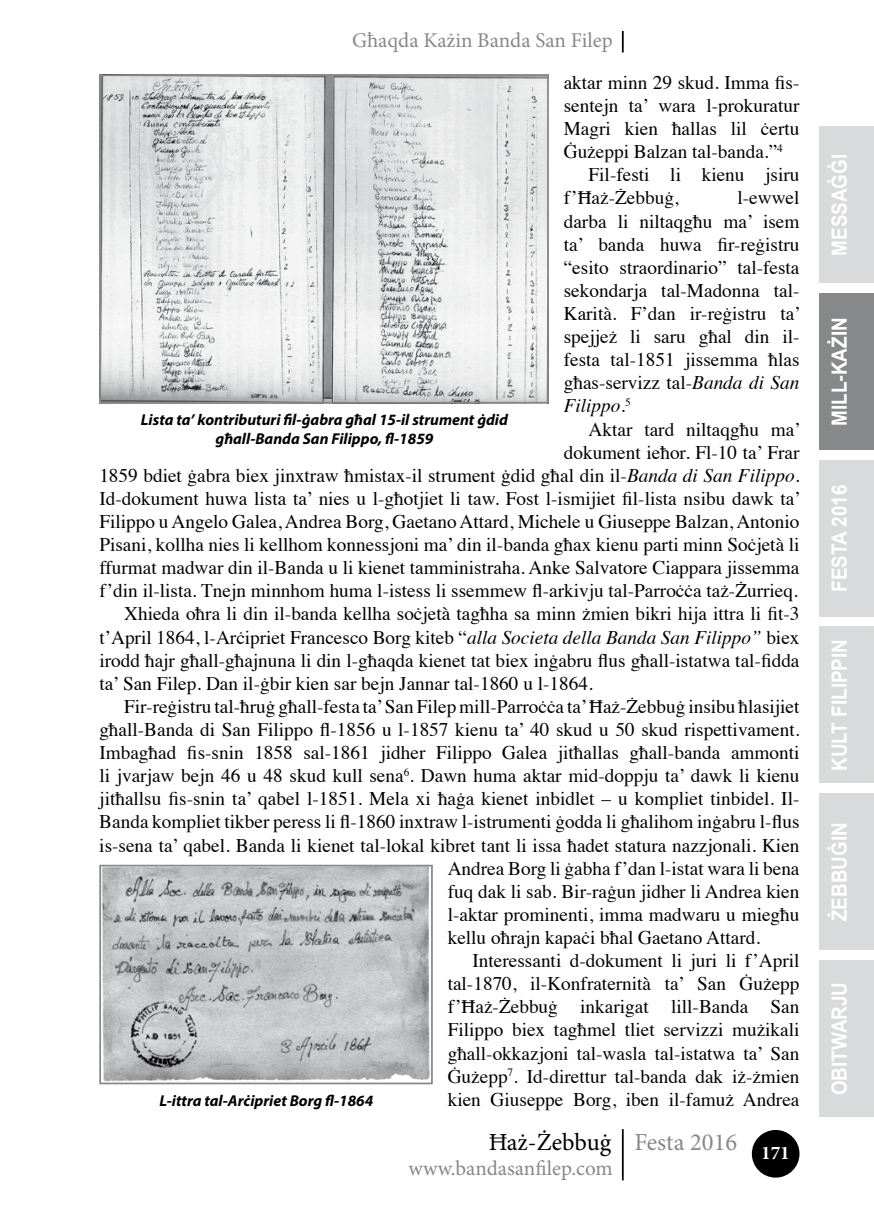
<style>
.page{position:relative;width:874px;height:1216px;background:#fff}
.page>*{position:absolute;margin:0;border:0;box-sizing:border-box;transform-origin:0 0}
.t1{font:24.5px "Minion Pro";color:#000}
.t2{font:700 21px "Arial";color:#fff;scale:.9 1}
.t3{font:21px "Minion Pro";color:#87888a}
.t4{font:19.25px/23.1px "Times";color:#000;text-align:justify}
.t5{font:700 19.25px "Minion Pro";color:#fff}
.t6{font:italic 700 15.75px/18.9px "Myriad Pro";color:#000;text-align:center}
.s1{font-style:italic}
.s2{color:#87888a}
</style>
<div class="page">
<img style="left:102px;top:77px;width:443px;height:323px">
<div style="left:99px;top:74px;width:449px;height:329px;border:2px solid #87888a"></div>
<img style="left:102px;top:867px;width:327px;height:214px">
<div style="left:99px;top:864px;width:333px;height:220px;border:2px solid #87888a"></div>
<div style="left:819px;top:126px;width:54px;height:157px;background:#d9dadb"></div>
<div style="left:819px;top:293px;width:54px;height:157px;background:#87888a"></div>
<div style="left:819px;top:459px;width:54px;height:157px;background:#d9dadb"></div>
<div style="left:819px;top:626px;width:54px;height:157px;background:#d9dadb"></div>
<div style="left:819px;top:793px;width:54px;height:157px;background:#d9dadb"></div>
<div style="left:819px;top:960px;width:54px;height:156px;background:#d9dadb"></div>
<hr style="left:621px;top:31px;width:2px;height:22px;background:#000">
<hr style="left:621px;top:1129px;width:2px;height:51px;background:#000">
<div style="left:752px;top:1130px;width:46px;height:46px;background:#000;border-radius:50%"></div>
<div style="left:751px;top:1129px;width:48px;height:48px;border:2px solid #000;border-radius:50%"></div>
<p class="t3" style="left:352px;top:26px;width:262px">Għaqda Każin Banda San Filep</p>
<p class="t4" style="left:563px;top:69px;width:237px">aktar minn 29 skud. Imma fis-</p>
<p class="t4" style="left:563px;top:92px;width:237px">sentejn ta’ wara l-prokuratur</p>
<p class="t4" style="left:563px;top:115px;width:237px">Magri kien ħallas lil ċertu</p>
<p class="t4" style="left:563px;top:138px;width:220px">Ġużeppi Balzan tal-banda.”<sup>4</sup></p>
<p class="t4" style="left:588px;top:162px;width:212px">Fil-festi li kienu jsiru</p>
<p class="t4" style="left:563px;top:185px;width:116px">f’Ħaż-Żebbuġ,</p>
<p class="t4" style="left:563px;top:185px;width:238px;text-indent:173px">l-ewwel darba li niltaqgħu ma’ isem ta’ banda huwa fir-reġistru “esito straordinario” tal-festa sekondarja tal-Madonna tal-Karità. F’dan ir-reġistru ta’ spejjeż li saru għal din il&shy;festa tal-1851 jissemma ħlas għas-servizz tal-<span class="s1">Banda di San Filippo</span>.<sup>5</sup></p>
<p class="t4" style="left:588px;top:416px;width:214px">Aktar tard niltaqgħu ma’</p>
<p class="t4" style="left:563px;top:439px;width:237px">dokument ieħor. Fl-10 ta’ Frar</p>
<p class="t4" style="left:99px;top:462px;width:701px">1859 bdiet ġabra biex jinxtraw ħmistax-il strument ġdid għal din il-<span class="s1">Banda di San Filippo</span>.</p>
<p class="t4" style="left:99px;top:485px;width:702px">Id-dokument huwa lista ta’ nies u l-għotjiet li taw. Fost l-ismijiet fil-lista nsibu dawk ta’</p>
<p class="t4" style="left:99px;top:508px;width:701px">Filippo u Angelo Galea, Andrea Borg, Gaetano Attard, Michele u Giuseppe Balzan, Antonio</p>
<p class="t4" style="left:99px;top:531px;width:701px">Pisani, kollha nies li kellhom konnessjoni ma’ din il-banda għax kienu parti minn Soċjetà li</p>
<p class="t4" style="left:99px;top:554px;width:701px">ffurmat madwar din il-Banda u li kienet tamministraha. Anke Salvatore Ciappara jissemma</p>
<p class="t4" style="left:99px;top:577px;width:699px">f’din il-lista. Tnejn minnhom huma l-istess li ssemmew fl-arkivju tal-Parroċċa taż-Żurrieq.</p>
<p class="t4" style="left:124px;top:600px;width:676px">Xhieda oħra li din il-banda kellha soċjetà tagħha sa minn żmien bikri hija ittra li fit-3</p>
<p class="t4" style="left:99px;top:624px;width:701px">t’April 1864, l-Arċipriet Francesco Borg kiteb “<span class="s1">alla Societa della Banda San Filippo”</span> biex</p>
<p class="t4" style="left:99px;top:647px;width:701px">irodd ħajr għall-għajnuna li din l-għaqda kienet tat biex inġabru flus għall-istatwa tal-fidda</p>
<p class="t4" style="left:99px;top:670px;width:495px">ta’ San Filep. Dan il-ġbir kien sar bejn Jannar tal-1860 u l-1864.</p>
<p class="t4" style="left:124px;top:693px;width:676px">Fir-reġistru tal-ħruġ għall-festa ta’ San Filep mill-Parroċċa ta’ Ħaż-Żebbuġ insibu ħlasijiet</p>
<p class="t4" style="left:99px;top:716px;width:701px">għall-Banda di San Filippo fl-1856 u l-1857 kienu ta’ 40 skud u 50 skud rispettivament.</p>
<p class="t4" style="left:99px;top:739px;width:701px">Imbagħad fis-snin 1858 sal-1861 jidher Filippo Galea jitħallas għall-banda ammonti</p>
<p class="t4" style="left:99px;top:762px;width:701px">li jvarjaw bejn 46 u 48 skud kull sena<sup>6</sup>. Dawn huma aktar mid-doppju ta’ dawk li kienu</p>
<p class="t4" style="left:99px;top:785px;width:701px">jitħallsu fis-snin ta’ qabel l-1851. Mela xi ħaġa kienet inbidlet – u kompliet tinbidel. Il-</p>
<p class="t4" style="left:99px;top:808px;width:701px">Banda kompliet tikber peress li fl-1860 inxtraw l-istrumenti ġodda li għalihom inġabru l-flus</p>
<p class="t4" style="left:99px;top:831px;width:701px">is-sena ta’ qabel. Banda li kienet tal-lokal kibret tant li issa ħadet statura nazzjonali. Kien</p>
<p class="t4" style="left:447px;top:855px;width:353px">Andrea Borg li ġabha f’dan l-istat wara li bena</p>
<p class="t4" style="left:447px;top:878px;width:353px">fuq dak li sab. Bir-raġun jidher li Andrea kien</p>
<p class="t4" style="left:447px;top:901px;width:353px">l-aktar prominenti, imma madwaru u miegħu</p>
<p class="t4" style="left:447px;top:924px;width:314px">kellu oħrajn kapaċi bħal Gaetano Attard.</p>
<p class="t4" style="left:472px;top:947px;width:328px">Interessanti d-dokument li juri li f’April</p>
<p class="t4" style="left:447px;top:970px;width:353px">tal-1870, il-Konfraternità ta’ San Ġużepp</p>
<p class="t4" style="left:447px;top:993px;width:353px">f’Ħaż-Żebbuġ inkarigat lill-Banda San</p>
<p class="t4" style="left:447px;top:1016px;width:353px">Filippo biex tagħmel tliet servizzi mużikali</p>
<p class="t4" style="left:447px;top:1039px;width:353px">għall-okkazjoni tal-wasla tal-istatwa ta’ San</p>
<p class="t4" style="left:447px;top:1062px;width:353px">Ġużepp<sup>7</sup>. Id-direttur tal-banda dak iż-żmien</p>
<p class="t4" style="left:447px;top:1086px;width:353px">kien Giuseppe Borg, iben il-famuż Andrea</p>
<p class="t6" style="left:141px;top:410px;width:368px">Lista ta’ kontributuri fil-ġabra għal 15-il strument ġdid għall-Banda San Filippo, fl-1859</p>
<p class="t6" style="left:159px;top:1090px;width:215px">L-ittra tal-Arċipriet Borg fl-1864</p>
<p class="t1" style="left:488px;top:1125px;width:250px">Ħaż-Żebbuġ <span class="s2">Festa 2016</span></p>
<p class="t3" style="left:408px;top:1154px;width:206px">www.bandasanfilep.com</p>
<p class="t5" style="left:760px;top:1139px;width:30px">171</p>
<p class="t2" style="left:824px;top:256px;width:115px;rotate:-90deg">Messaġġi</p>
<p class="t2" style="left:824px;top:425px;width:122px;rotate:-90deg">Mill-Każin</p>
<p class="t2" style="left:824px;top:592px;width:121px;rotate:-90deg">Festa 2016</p>
<p class="t2" style="left:824px;top:771px;width:148px;rotate:-90deg">Kult Filippin</p>
<p class="t2" style="left:824px;top:921px;width:111px;rotate:-90deg">Żebbuġin</p>
<p class="t2" style="left:824px;top:1095px;width:127px;rotate:-90deg">Obitwarju</p>
</div>
